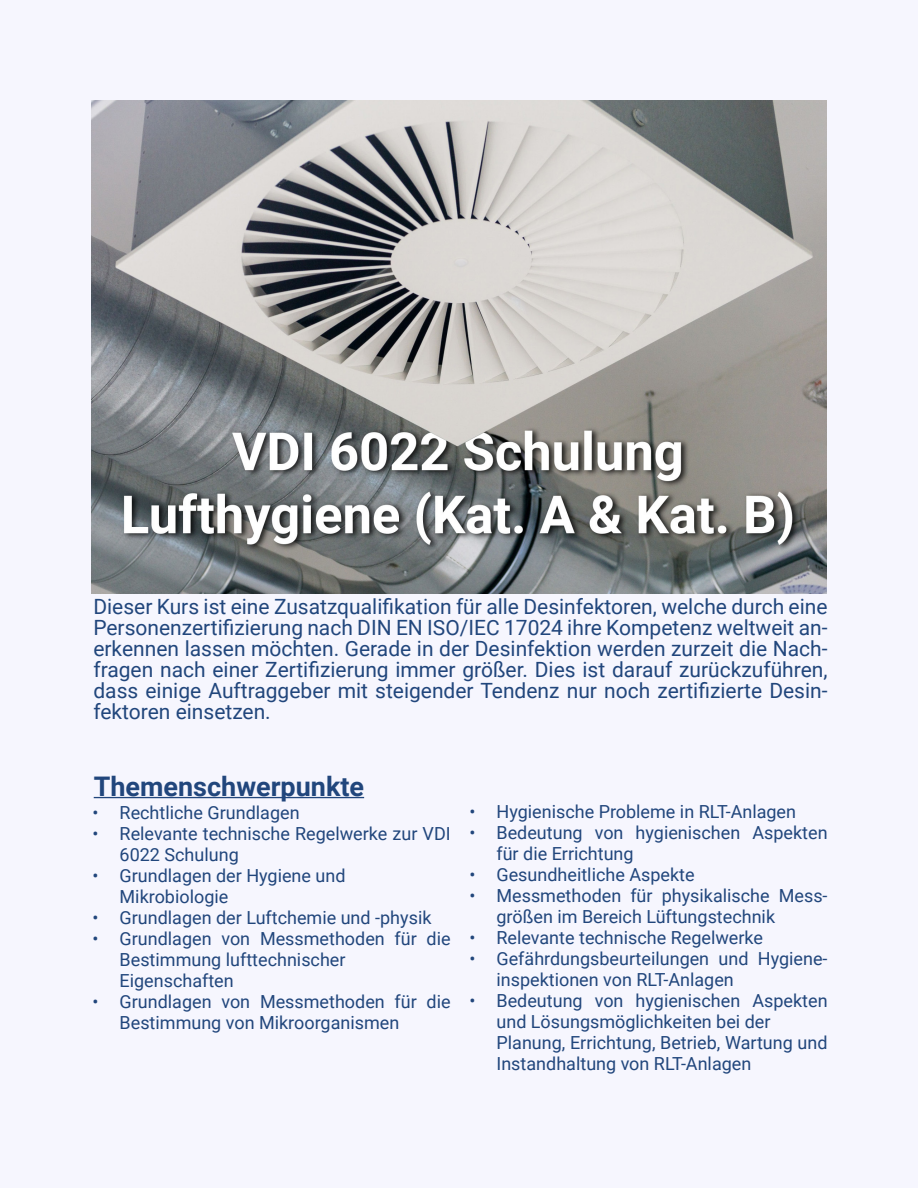
<style>
.page{position:relative;width:918px;height:1188px;background:#f6f6fe}
.page>*{position:absolute;margin:0;border:0;box-sizing:border-box;transform-origin:0 0}
.t1{font:700 27px "Roboto";color:#21467c}
.t2{font:21px/21px "Roboto";color:#21467c;text-align:justify}
.t3{font:18px/21px "Roboto";color:#21467c}
</style>
<div class="page">
<hr style="left:94px;top:797px;width:270px;height:1px;background:#21467c">
<img style="left:92px;top:101px;width:734px;height:493px">
<p class="t2" style="left:93px;top:596px;width:736px">Dieser Kurs ist eine Zusatzqualifikation für alle Desinfektoren, welche durch eine Personenzertifizierung nach DIN EN ISO/IEC 17024 ihre Kompetenz weltweit an&shy;erkennen lassen möchten. Gerade in der Desinfektion werden zurzeit die Nach&shy;fragen nach einer Zertifizierung immer größer. Dies ist darauf zurückzuführen, dass einige Auftraggeber mit steigender Tendenz nur noch zertifizierte Desin&shy;fektoren einsetzen.</p>
<p class="t1" style="left:94px;top:767px;width:272px">Themenschwerpunkte</p>
<p class="t3" style="left:93px;top:802px;width:209px">• Rechtliche Grundlagen</p>
<p class="t3" style="left:120px;top:823px;width:333px;text-indent:-27px">• Relevante technische Regelwerke zur VDI<br>6022 Schulung</p>
<p class="t3" style="left:120px;top:865px;width:227px;text-indent:-27px">• Grundlagen der Hygiene und<br>Mikrobiologie</p>
<p class="t3" style="left:93px;top:907px;width:340px">• Grundlagen der Luftchemie und -physik</p>
<p class="t3" style="left:120px;top:928px;width:333px;text-indent:-27px">• Grundlagen von Messmethoden für die<br>Bestimmung lufttechnischer<br>Eigenschaften</p>
<p class="t3" style="left:120px;top:991px;width:333px;text-indent:-27px">• Grundlagen von Messmethoden für die<br>Bestimmung von Mikroorganismen</p>
<p class="t3" style="left:470px;top:801px;width:328px">• Hygienische Probleme in RLT-Anlagen</p>
<p class="t3" style="left:496px;top:822px;width:333px;text-indent:-27px">• Bedeutung von hygienischen Aspekten für die Errichtung</p>
<p class="t3" style="left:470px;top:864px;width:227px">• Gesundheitliche Aspekte</p>
<p class="t3" style="left:496px;top:885px;width:333px;text-indent:-27px">• Messmethoden für physikalische Mess&shy;größen im Bereich Lüftungstechnik</p>
<p class="t3" style="left:470px;top:927px;width:295px">• Relevante technische Regelwerke</p>
<p class="t3" style="left:496px;top:948px;width:333px;text-indent:-27px">• Gefährdungsbeurteilungen und Hygiene&shy;inspektionen von RLT-Anlagen</p>
<p class="t3" style="left:496px;top:990px;width:333px;text-indent:-27px">• Bedeutung von hygienischen Aspekten und Lösungsmöglichkeiten bei der Planung, Errichtung, Betrieb, Wartung und Instandhaltung von RLT-Anlagen</p>
</div>
